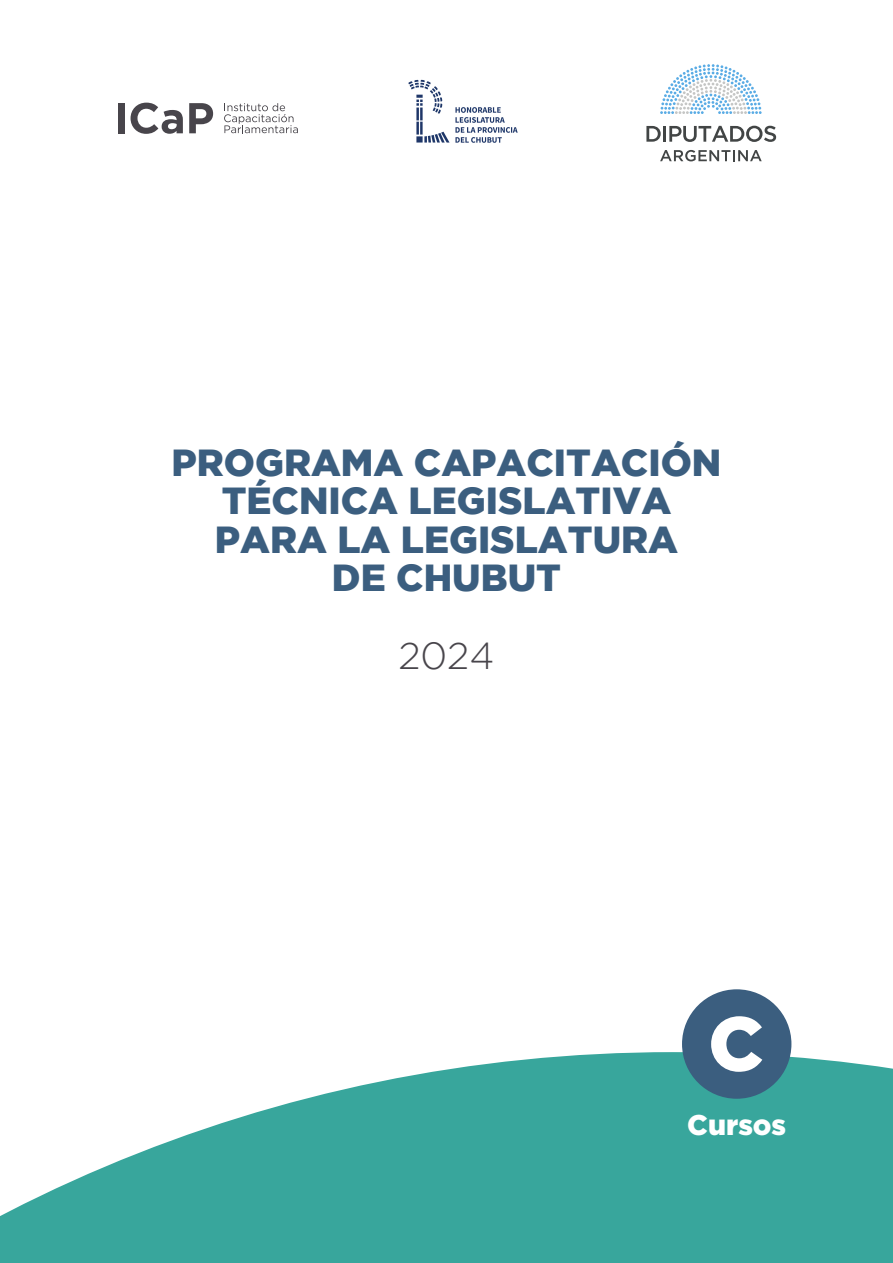
<style>
.page{position:relative;width:893px;height:1263px;background:#fff}
.page>*{position:absolute;margin:0;border:0;box-sizing:border-box;transform-origin:0 0}
.t1{font:900 37.65px/38.5px "Gotham";color:#3b5e7f;text-align:center}
.t2{font:300 37.65px "Gotham";color:#48454b}
.t3{font:900 28.5px "Gotham";color:#fff}
</style>
<div class="page">
<svg style="left:0;top:1052px;width:893px;height:211px;fill:#38a69c"></svg>
<svg style="left:660px;top:64px;width:102px;height:50px"></svg>
<svg style="left:646px;top:126px;width:15px;height:16px"></svg>
<hr style="left:663px;top:126px;width:3px;height:16px;background:#424545">
<svg style="left:669px;top:126px;width:107px;height:16px"></svg>
<svg style="left:660px;top:150px;width:102px;height:11px"></svg>
<svg style="left:224px;top:103px;width:74px;height:30px"></svg>
<div style="left:118px;top:103px;width:6px;height:30px;background:#48454b"></div>
<svg style="left:131px;top:103px;width:52px;height:31px"></svg>
<svg style="left:189px;top:103px;width:24px;height:30px"></svg>
<div style="left:682px;top:989px;width:109px;height:110px;background:#3b5e7f;border-radius:50%"></div>
<svg style="left:711px;top:1016px;width:51px;height:56px"></svg>
<img style="left:408px;top:79px;width:110px;height:64px">
<p class="t1" style="left:172px;top:442px;width:551px">PROGRAMA CAPACITACIÓN<br>TÉCNICA LEGISLATIVA<br>PARA LA LEGISLATURA<br>DE CHUBUT</p>
<p class="t2" style="left:398px;top:635px;width:98px">2024</p>
<p class="t3" style="left:687px;top:1105px;width:100px">Cursos</p>
</div>
